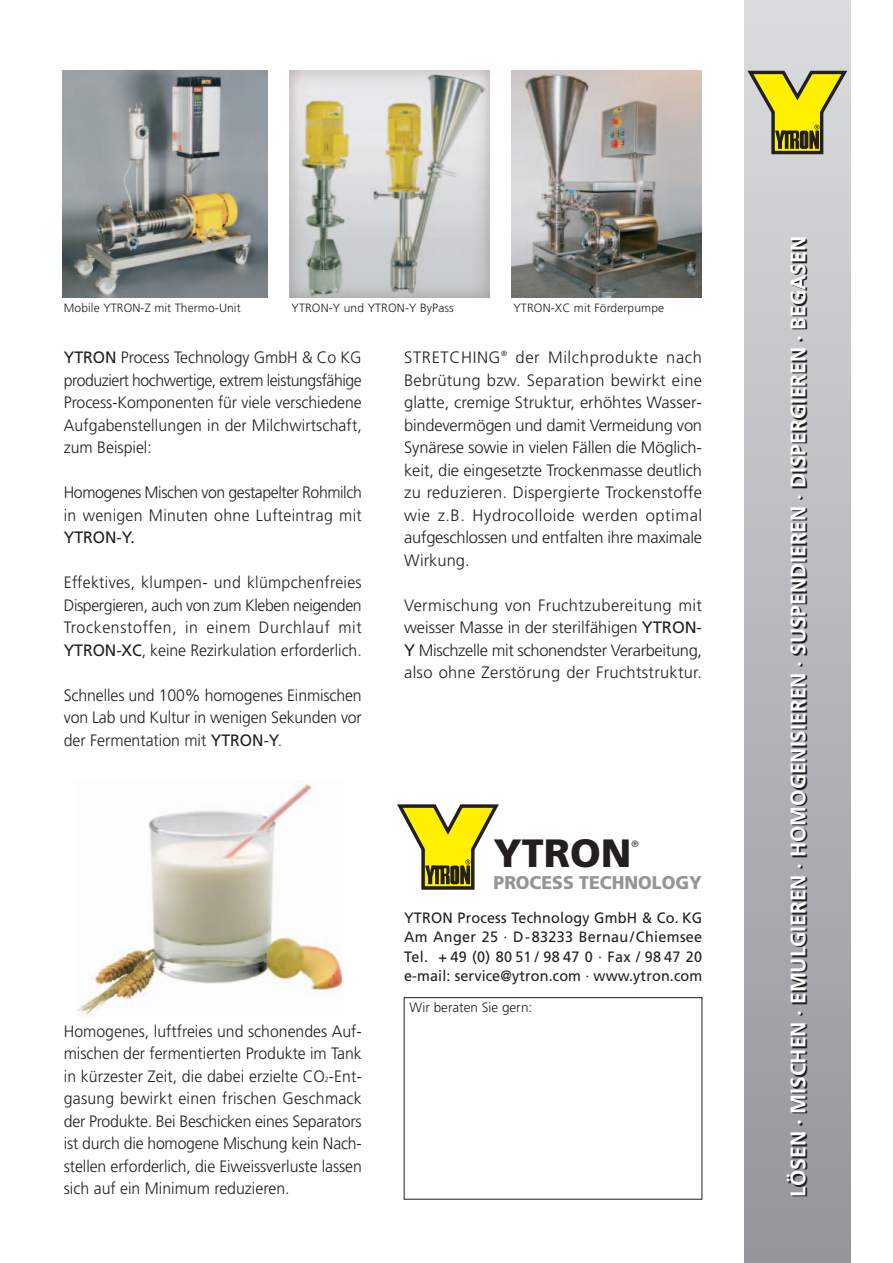
<style>
.page{position:relative;width:893px;height:1263px;background:#fff}
.page>*{position:absolute;margin:0;border:0;box-sizing:border-box;transform-origin:0 0}
.t1{font:900 39.45px "Frutiger";color:#231f20}
.t2{font:700 21px "Frutiger";color:#231f20}
.t3{font:900 18.45px "Frutiger";color:#939598;scale:.96 1}
.t4{font:300 16.5px/22.5px "Frutiger";color:#231f20;text-align:justify;scale:.96 1}
.t5{font:300 16.5px/22.5px "Frutiger";color:#231f20;text-align:justify}
.t6{font:300 16.5px/22.5px "Frutiger";letter-spacing:-.025em;color:#231f20;scale:.96 1}
.t7{font:300 16.5px "Frutiger";letter-spacing:.04em;color:#231f20}
.t8{font:16.5px "Frutiger";color:#231f20;scale:.96 1}
.t9{font:15px/19.5px "Frutiger";letter-spacing:.01em;color:#231f20;text-align:justify;scale:.96 1}
.t10{font:300 13.5px "Frutiger";color:#231f20}
.t11{font:300 12px "Frutiger";letter-spacing:.01em;color:#231f20}
.t12{font:300 9.15px "Frutiger";color:#231f20}
.t13{font:300 7.5px "Frutiger";color:#231f20}
.s1{font-weight:400}
.s2{font-size:7.5px}
</style>
<div class="page">
<svg style="left:397px;top:804px;width:102px;height:86px"></svg>
<div style="left:744px;top:0;width:106px;height:1081px;background:linear-gradient(to bottom,#dbdcdd,#9fa0a4)"></div>
<div style="left:744px;top:1081px;width:106px;height:182px;background:#999b9e"></div>
<svg style="left:744px;top:69px;width:106px;height:87px;background:#bfba68"></svg>
<img style="left:63px;top:71px;width:205px;height:226px">
<img style="left:290px;top:71px;width:199px;height:226px">
<img style="left:77px;top:784px;width:266px;height:232px">
<div style="left:404px;top:997px;width:298px;height:203px;border:1px solid #231f20"></div>
<img style="left:511px;top:70px;width:190px;height:228px">
<p class="t11" style="left:64px;top:303px;width:178px">Mobile YTRON-Z mit Thermo-Unit</p>
<p class="t11" style="left:291px;top:303px;width:164px">YTRON-Y und YTRON-Y ByPass</p>
<p class="t11" style="left:513px;top:303px;width:152px">YTRON-XC mit Förderpumpe</p>
<p class="t4" style="left:64px;top:347px;width:312px"><span class="s1">YTRON</span> Process Technology GmbH &amp; Co KG produziert hochwertige, extrem leistungsfähige Process-Komponenten für viele verschiedene Aufgabenstellungen in der Milchwirtschaft, zum Beispiel:</p>
<p class="t6" style="left:64px;top:482px;width:312px">Homogenes Mischen von gestapelter Rohmilch in wenigen Minuten ohne Lufteintrag mit</p>
<p class="t8" style="left:64px;top:531px;width:75px">YTRON-Y.</p>
<p class="t4" style="left:64px;top:572px;width:312px">Effektives, klumpen- und klümpchenfreies Dispergieren, auch von zum Kleben neigenden Trockenstoffen, in einem Durchlauf mit <span class="s1">YTRON-XC</span>, keine Rezirkulation erforderlich.</p>
<p class="t4" style="left:64px;top:685px;width:312px">Schnelles und 100% homogenes Einmischen von Lab und Kultur in wenigen Sekunden vor der Fermentation mit <span class="s1">YTRON-Y</span>.</p>
<p class="t4" style="left:64px;top:1021px;width:312px">Homogenes, luftfreies und schonendes Auf&shy;mischen der fermentierten Produkte im Tank in kürzester Zeit, die dabei erzielte CO<span class="s2">2</span>-Ent&shy;gasung bewirkt einen frischen Geschmack der Produkte. Bei Beschicken eines Separators ist durch die homogene Mischung kein Nach&shy;stellen erforderlich, die Eiweissverluste lassen sich auf ein Minimum reduzieren.</p>
<p class="t7" style="left:404px;top:351px;width:98px">STRETCHING</p>
<p class="t13" style="left:501px;top:350px;width:7px">®</p>
<p class="t5" style="left:404px;top:347px;width:299px;text-indent:111px">der Milchprodukte nach Bebrütung bzw. Separation bewirkt eine glatte, cremige Struktur, erhöhtes Wasser&shy;bindevermögen und damit Vermeidung von Synärese sowie in vielen Fällen die Möglich&shy;keit, die eingesetzte Trockenmasse deutlich zu reduzieren. Dispergierte Trockenstoffe wie z.B. Hydrocolloide werden optimal aufgeschlossen und entfalten ihre maximale Wirkung.</p>
<p class="t5" style="left:404px;top:595px;width:299px">Vermischung von Fruchtzubereitung mit weisser Masse in der sterilfähigen <span class="s1">YTRON-Y</span> Mischzelle mit schonendster Verarbeitung, also ohne Zerstörung der Fruchtstruktur.</p>
<h1 class="t1" style="left:493px;top:838px;width:140px">YTRON</h1>
<p class="t12" style="left:631px;top:840px;width:9px">®</p>
<p class="t3" style="left:493px;top:875px;width:219px">PROCESS TECHNOLOGY</p>
<p class="t9" style="left:404px;top:909px;width:312px">YTRON Process Technology GmbH &amp; Co. KG Am Anger 25 · D-83233 Bernau/Chiemsee Tel. + 49 (0) 80 51 / 98 47 0 · Fax / 98 47 20 e-mail: service@ytron.com · www.ytron.com</p>
<p class="t10" style="left:409px;top:1001px;width:124px">Wir beraten Sie gern:</p>
<p class="t2" style="left:791px;top:1198px;width:962px;rotate:-90deg">LÖSEN · MISCHEN · EMULGIEREN · HOMOGENISIEREN · SUSPENDIEREN · DISPERGIEREN · BEGASEN</p>
</div>
